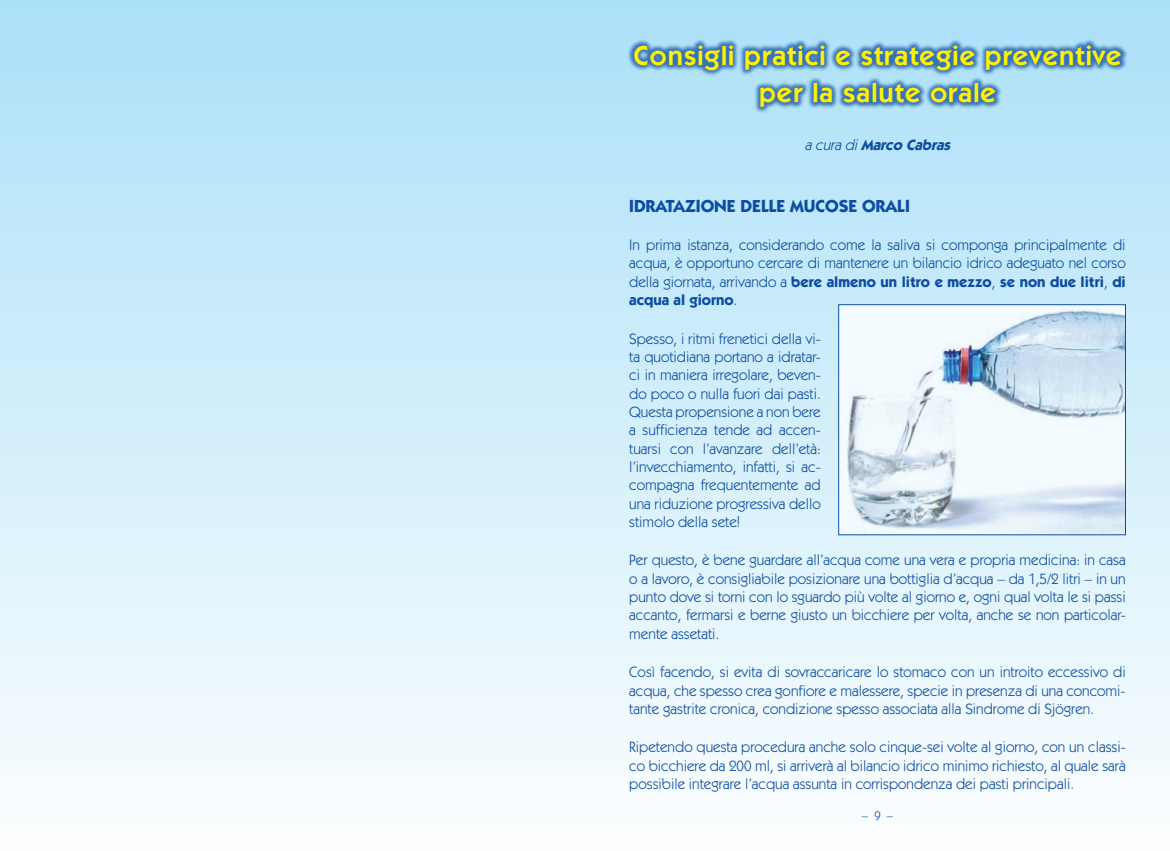
<style>
.page{position:relative;width:1170px;height:851px;background:#fff}
.page>*{position:absolute;margin:0;border:0;box-sizing:border-box;transform-origin:0 0}
.t1{font:600 27.5px "Itc Kabel";letter-spacing:.04em;color:#fff101}
.t2{font:700 17.5px "Itc Kabel";color:#0d4da1}
.t3{font:15px/18.4px "Itc Kabel";color:#0d4da1;text-align:justify}
.Normale{font:italic 700 15px "Itc Kabel";color:#0d4da1}
.t4{font:12.5px "Itc Kabel";color:#0d4da1}
.s1{font-weight:400}
.s2{font-weight:700}
</style>
<div class="page">
<div style="left:0;top:0;width:1169px;height:850px;background:linear-gradient(to bottom,#abe0f9,#fcfefe)"></div>
<div style="left:627px;top:38px;width:500px;height:76px;background:#0d4da1;opacity:.75"></div>
<img style="left:840px;top:306px;width:283px;height:227px">
<div style="left:838px;top:304px;width:287px;height:231px;border:1px solid #0d4da1"></div>
<p class="t1" style="left:633px;top:39px;width:489px">Consigli pratici e strategie preventive</p>
<p class="t1" style="left:759px;top:77px;width:238px">per la salute orale</p>
<p class="Normale" style="left:804px;top:135px;width:151px"><span class="s1">acuradi</span>Marco Cabras</p>
<p class="t2" style="left:629px;top:195px;width:282px">IDRATAZIONE DELLE MUCOSE ORALI</p>
<p class="t3" style="left:629px;top:236px;width:498px">In prima istanza, considerando come la saliva si componga principalmente di</p>
<p class="t3" style="left:629px;top:254px;width:498px">acqua, è opportuno cercare di mantenere un bilancio idrico adeguato nel corso della giornata, arrivando a <span class="s2">bere almeno un litro e mezzo</span>, <span class="s2">se non due litri</span>, <span class="s2">di acqua al giorno</span>.</p>
<p class="t3" style="left:629px;top:329px;width:193px">Spesso, i ritmi frenetici della vi-</p>
<p class="t3" style="left:629px;top:347px;width:193px">ta quotidiana portano a idratar&shy;ci in maniera irregolare, beven&shy;do poco o nulla fuori dai pasti.<br>Questa propensione a non bere a sufficienza tende ad accen&shy;tuarsi con l’avanzare dell’età: l’invecchiamento, infatti, si ac&shy;compagna frequentemente ad una riduzione progressiva dello stimolo della sete!</p>
<p class="t3" style="left:629px;top:551px;width:498px">Per questo, è bene guardare all’acqua come una vera e propria medicina: in casa o a lavoro, è consigliabile posizionare una bottiglia d’acqua – da 1,5/2 litri – in un punto dove si torni con lo sguardo più volte al giorno e, ogni qual volta le si passi accanto, fermarsi e berne giusto un bicchiere per volta, anche se non particolar&shy;mente assetati.</p>
<p class="t3" style="left:629px;top:662px;width:498px">Così facendo, si evita di sovraccaricare lo stomaco con un introito eccessivo di</p>
<p class="t3" style="left:629px;top:681px;width:498px">acqua, che spesso crea gonfiore e malessere, specie in presenza di una concomi&shy;tante gastrite cronica, condizione spesso associata alla Sindrome di Sjögren.</p>
<p class="t3" style="left:629px;top:737px;width:498px">Ripetendo questa procedura anche solo cinque-sei volte al giorno, con un classi&shy;co bicchiere da 200 ml, si arriverà al bilancio idrico minimo richiesto, al quale sarà possibile integrare l’acqua assunta in corrispondenza dei pasti principali.</p>
<p class="t4" style="left:861px;top:807px;width:33px">– 9 –</p>
</div>
